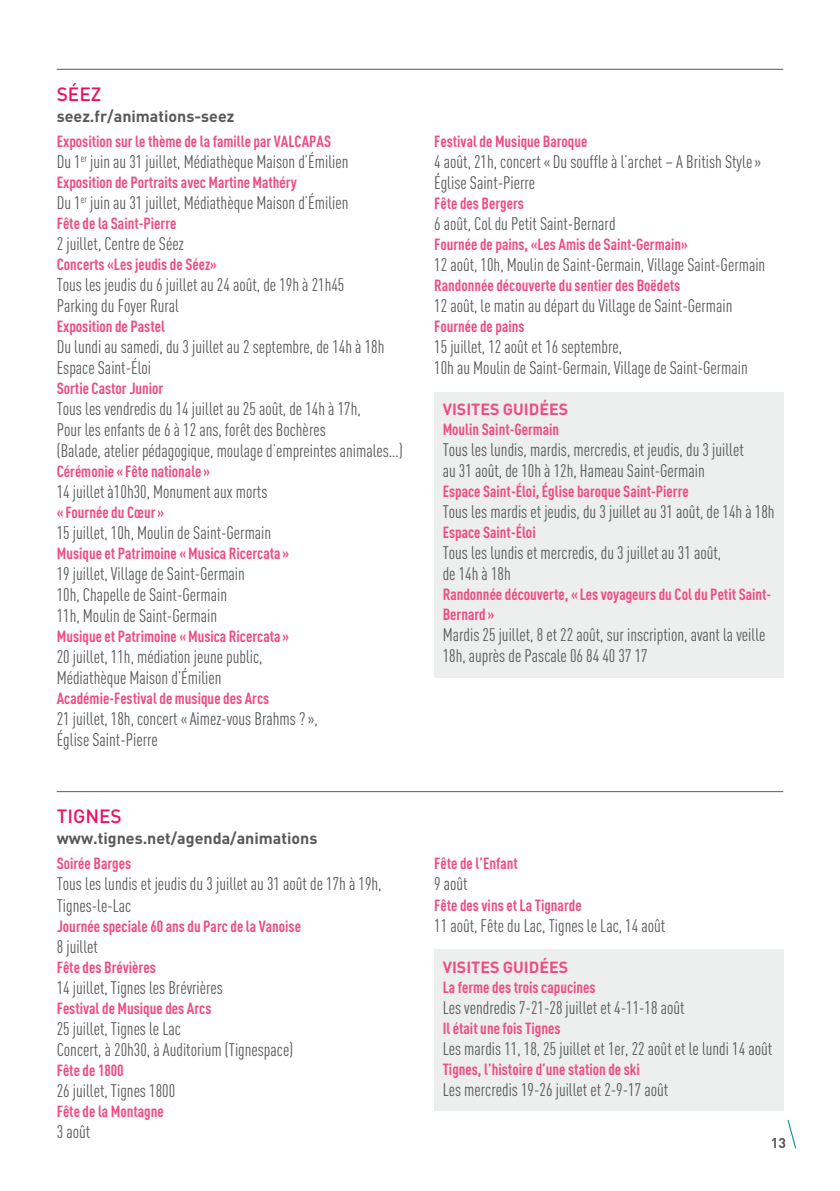
<style>
.page{position:relative;width:840px;height:1191px;background:#fff}
.page>*{position:absolute;margin:0;border:0;box-sizing:border-box;transform-origin:0 0}
.t1{font:500 19px "DIN";color:#ec1163}
.t2{font:18px/21px "DIN Cond";color:#57585a}
.t3{font:700 16px/20px "DIN Cond";color:#ef4c83}
.t4{font:700 16px "DIN";color:#57585a}
.t5{font:700 16px "DIN";color:#ef4c83}
.t6{font:700 14px "DIN";color:#57585a}
</style>
<div class="page">
<svg style="left:787px;top:1120px;width:8px;height:28px"></svg>
<div style="left:434px;top:949px;width:348px;height:38px;background:#edefee"></div>
<div style="left:434px;top:969px;width:348px;height:37px;background:#edefee"></div>
<div style="left:434px;top:989px;width:348px;height:39px;background:#edefee"></div>
<div style="left:434px;top:1010px;width:348px;height:37px;background:#edefee"></div>
<div style="left:434px;top:1030px;width:348px;height:39px;background:#edefee"></div>
<div style="left:434px;top:1051px;width:348px;height:37px;background:#edefee"></div>
<div style="left:434px;top:1071px;width:348px;height:39px;background:#edefee"></div>
<div style="left:434px;top:392px;width:348px;height:37px;background:#edefee"></div>
<div style="left:434px;top:412px;width:348px;height:37px;background:#edefee"></div>
<div style="left:434px;top:432px;width:348px;height:60px;background:#edefee"></div>
<div style="left:434px;top:474px;width:348px;height:37px;background:#edefee"></div>
<div style="left:434px;top:494px;width:348px;height:39px;background:#edefee"></div>
<div style="left:434px;top:515px;width:348px;height:37px;background:#edefee"></div>
<div style="left:434px;top:535px;width:348px;height:60px;background:#edefee"></div>
<div style="left:434px;top:577px;width:348px;height:57px;background:#edefee"></div>
<div style="left:434px;top:617px;width:348px;height:60px;background:#edefee"></div>
<hr style="left:57px;top:791px;width:725px;height:1px;background:#57585a">
<hr style="left:57px;top:69px;width:725px;height:1px;background:#57585a">
<p class="t1" style="left:57px;top:82px;width:46px">SÉEZ</p>
<p class="t4" style="left:57px;top:105px;width:179px">seez.fr/animations-seez</p>
<p class="t3" style="left:57px;top:131px;width:276px">Exposition sur le thème de la famille par VALCAPAS</p>
<p class="t2" style="left:57px;top:151px;width:293px">Du 1<sup>er</sup> juin au 31 juillet, Médiathèque Maison d’Émilien</p>
<p class="t3" style="left:57px;top:172px;width:241px">Exposition de Portraits avec Martine Mathéry</p>
<p class="t2" style="left:57px;top:192px;width:293px">Du 1<sup>er</sup> juin au 31 juillet, Médiathèque Maison d’Émilien</p>
<p class="t3" style="left:57px;top:213px;width:121px">Fête de la Saint-Pierre</p>
<p class="t2" style="left:57px;top:233px;width:128px">2 juillet, Centre de Séez</p>
<p class="t3" style="left:57px;top:254px;width:161px">Concerts «Les jeudis de Séez»</p>
<p class="t2" style="left:57px;top:274px;width:289px">Tous les jeudis du 6 juillet au 24 août, de 19h à 21h45<br>Parking du Foyer Rural</p>
<p class="t3" style="left:57px;top:316px;width:110px">Exposition de Pastel</p>
<p class="t2" style="left:57px;top:336px;width:329px">Du lundi au samedi, du 3 juillet au 2 septembre, de 14h à 18h<br>Espace Saint-Éloi</p>
<p class="t3" style="left:57px;top:378px;width:108px">Sortie Castor Junior</p>
<p class="t2" style="left:57px;top:398px;width:347px">Tous les vendredis du 14 juillet au 25 août, de 14h à 17h,<br>Pour les enfants de 6 à 12 ans, forêt des Bochères<br>(Balade, atelier pédagogique, moulage d’empreintes animales…)</p>
<p class="t3" style="left:57px;top:461px;width:155px">Cérémonie « Fête nationale »</p>
<p class="t2" style="left:57px;top:481px;width:212px">14 juillet à10h30, Monument aux morts</p>
<p class="t3" style="left:57px;top:502px;width:109px">« Fournée du Cœur »</p>
<p class="t2" style="left:57px;top:522px;width:216px">15 juillet, 10h, Moulin de Saint-Germain</p>
<p class="t3" style="left:57px;top:543px;width:234px">Musique et Patrimoine « Musica Ricercata »</p>
<p class="t2" style="left:57px;top:563px;width:189px">19 juillet, Village de Saint-Germain<br>10h, Chapelle de Saint-Germain<br>11h, Moulin de Saint-Germain</p>
<p class="t3" style="left:57px;top:626px;width:234px">Musique et Patrimoine « Musica Ricercata »</p>
<p class="t2" style="left:57px;top:646px;width:207px">20 juillet, 11h, médiation jeune public,<br>Médiathèque Maison d’Émilien</p>
<p class="t3" style="left:57px;top:688px;width:214px">Académie-Festival de musique des Arcs</p>
<p class="t2" style="left:57px;top:708px;width:262px">21 juillet, 18h, concert « Aimez-vous Brahms ? »,<br>Église Saint-Pierre</p>
<p class="t1" style="left:57px;top:804px;width:66px">TIGNES</p>
<p class="t4" style="left:57px;top:827px;width:262px">www.tignes.net/agenda/animations</p>
<p class="t3" style="left:57px;top:853px;width:76px">Soirée Barges</p>
<p class="t2" style="left:57px;top:873px;width:326px">Tous les lundis et jeudis du 3 juillet au 31 août de 17h à 19h,<br>Tignes-le-Lac</p>
<p class="t3" style="left:57px;top:915px;width:246px">Journée speciale 60 ans du Parc de la Vanoise</p>
<p class="t2" style="left:57px;top:935px;width:43px">8 juillet</p>
<p class="t3" style="left:57px;top:956px;width:100px">Fête des Brévières</p>
<p class="t2" style="left:57px;top:976px;width:168px">14 juillet, Tignes les Brévrières</p>
<p class="t3" style="left:57px;top:997px;width:156px">Festival de Musique des Arcs</p>
<p class="t2" style="left:57px;top:1017px;width:238px">25 juillet, Tignes le Lac<br>Concert, à 20h30, à Auditorium (Tignespace)</p>
<p class="t3" style="left:57px;top:1059px;width:68px">Fête de 1800</p>
<p class="t2" style="left:57px;top:1079px;width:120px">26 juillet, Tignes 1800</p>
<p class="t3" style="left:57px;top:1100px;width:108px">Fête de la Montagne</p>
<p class="t2" style="left:57px;top:1120px;width:35px">3 août</p>
<p class="t3" style="left:434px;top:131px;width:155px">Festival de Musique Baroque</p>
<p class="t2" style="left:434px;top:151px;width:328px">4 août, 21h, concert « Du souffle à l’archet – A British Style »<br>Église Saint-Pierre</p>
<p class="t3" style="left:434px;top:193px;width:91px">Fête des Bergers</p>
<p class="t2" style="left:434px;top:213px;width:183px">6 août, Col du Petit Saint-Bernard</p>
<p class="t3" style="left:434px;top:234px;width:255px">Fournée de pains, «Les Amis de Saint-Germain»</p>
<p class="t2" style="left:434px;top:254px;width:332px">12 août, 10h, Moulin de Saint-Germain, Village Saint-Germain</p>
<p class="t3" style="left:434px;top:275px;width:247px">Randonnée découverte du sentier des Boëdets</p>
<p class="t2" style="left:434px;top:295px;width:299px">12 août, le matin au départ du Village de Saint-Germain</p>
<p class="t3" style="left:434px;top:316px;width:92px">Fournée de pains</p>
<p class="t2" style="left:434px;top:336px;width:315px">15 juillet, 12 août et 16 septembre,<br>10h au Moulin de Saint-Germain, Village de Saint-Germain</p>
<p class="t5" style="left:442px;top:399px;width:127px">VISITES GUIDÉES</p>
<p class="t3" style="left:442px;top:419px;width:118px">Moulin Saint-Germain</p>
<p class="t2" style="left:442px;top:439px;width:302px">Tous les lundis, mardis, mercredis, et jeudis, du 3 juillet au 31 août, de 10h à 12h, Hameau Saint-Germain</p>
<p class="t3" style="left:442px;top:481px;width:247px">Espace Saint-Éloi, Église baroque Saint-Pierre</p>
<p class="t2" style="left:442px;top:501px;width:333px">Tous les mardis et jeudis, du 3 juillet au 31 août, de 14h à 18h</p>
<p class="t3" style="left:442px;top:522px;width:94px">Espace Saint-Éloi</p>
<p class="t2" style="left:442px;top:542px;width:280px">Tous les lundis et mercredis, du 3 juillet au 31 août, de 14h à 18h</p>
<p class="t3" style="left:442px;top:584px;width:330px">Randonnée découverte, « Les voyageurs du Col du Petit Saint-<br>Bernard »</p>
<p class="t2" style="left:442px;top:624px;width:324px">Mardis 25 juillet, 8 et 22 août, sur inscription, avant la veille<br>18h, auprès de Pascale 06 84 40 37 17</p>
<p class="t3" style="left:434px;top:853px;width:85px">Fête de l’Enfant</p>
<p class="t2" style="left:434px;top:873px;width:35px">9 août</p>
<p class="t3" style="left:434px;top:894px;width:149px">Fête des vins et La Tignarde</p>
<p class="t2" style="left:434px;top:914px;width:232px">11 août, Fête du Lac, Tignes le Lac, 14 août</p>
<p class="t5" style="left:442px;top:956px;width:127px">VISITES GUIDÉES</p>
<p class="t3" style="left:442px;top:976px;width:154px">La ferme des trois capucines</p>
<p class="t2" style="left:442px;top:996px;width:243px">Les vendredis 7-21-28 juillet et 4-11-18 août</p>
<p class="t3" style="left:442px;top:1017px;width:119px">Il était une fois Tignes</p>
<p class="t2" style="left:442px;top:1037px;width:331px">Les mardis 11, 18, 25 juillet et 1er, 22 août et le lundi 14 août</p>
<p class="t3" style="left:442px;top:1058px;width:199px">Tignes, l’histoire d’une station de ski</p>
<p class="t2" style="left:442px;top:1078px;width:227px">Les mercredis 19-26 juillet et 2-9-17 août</p>
<p class="t6" style="left:770px;top:1134px;width:17px">13</p>
</div>
